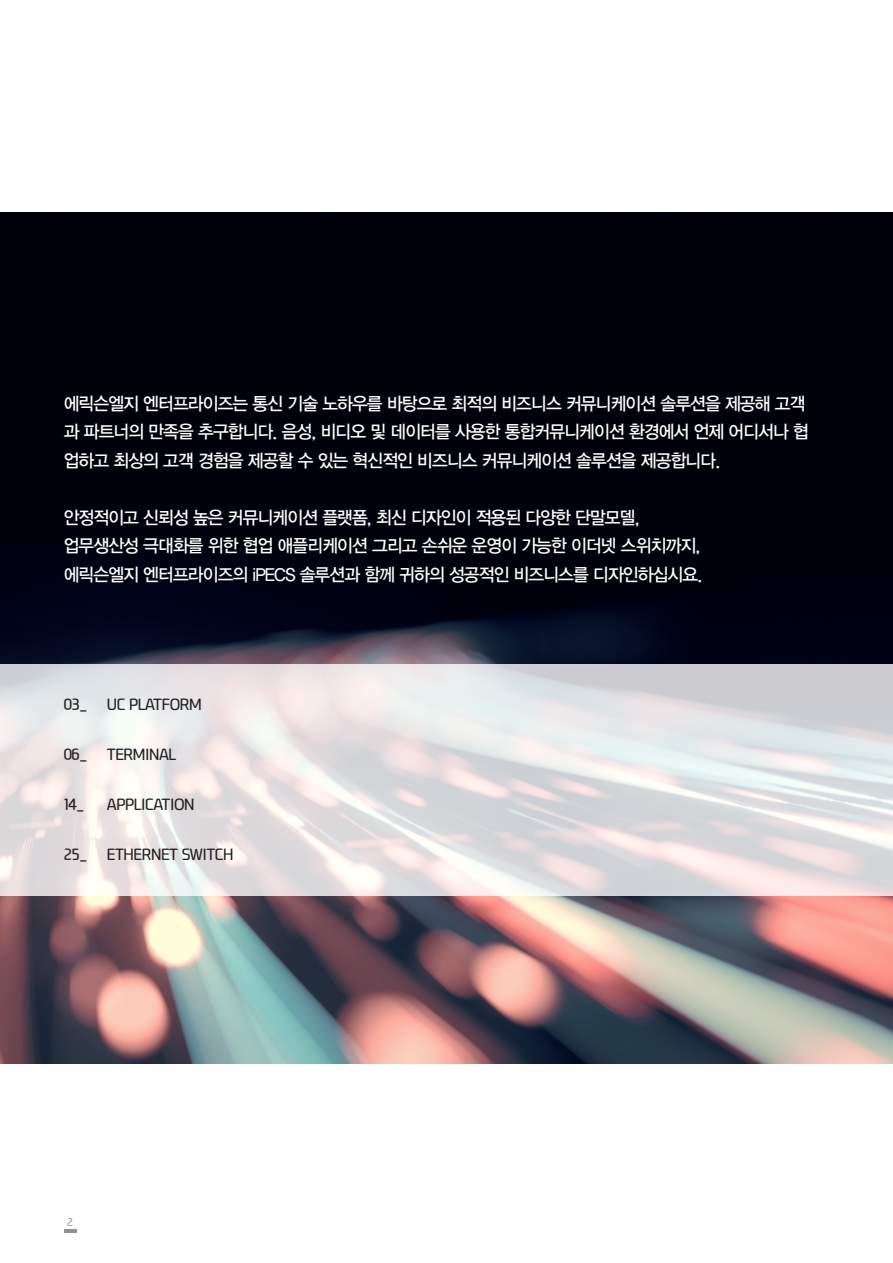
<style>
.page{position:relative;width:893px;height:1263px;background:#fff}
.page>*{position:absolute;margin:0;border:0;box-sizing:border-box;transform-origin:0 0}
.t1{font:18px/28.5px "YDVYGO13";letter-spacing:-.05em;color:#fff;scale:.95 1}
.t2{font:15px "i PECS";letter-spacing:-.03em;color:#231f20}
.t3{font:10.5px "i PECS";color:#9a9ba0}
</style>
<div class="page">
<hr style="left:64px;top:1229px;width:13px;height:4px;background:#8f9196">
<img style="left:0;top:213px;width:893px;height:850px">
<svg style="left:0;top:664px;width:893px;height:232px;background:#e4e1e2"></svg>
<p class="t1" style="left:64px;top:388px;width:786px">에릭슨엘지 엔터프라이즈는 통신 기술 노하우를 바탕으로 최적의 비즈니스 커뮤니케이션 솔루션을 제공해 고객 과 파트너의 만족을 추구합니다. 음성, 비디오 및 데이터를 사용한 통합커뮤니케이션 환경에서 언제 어디서나 협 업하고 최상의 고객 경험을 제공할 수 있는 혁신적인 비즈니스 커뮤니케이션 솔루션을 제공합니다.</p>
<p class="t1" style="left:64px;top:502px;width:608px">안정적이고 신뢰성 높은 커뮤니케이션 플랫폼, 최신 디자인이 적용된 다양한 단말모델,</p>
<p class="t1" style="left:64px;top:531px;width:671px">업무생산성 극대화를 위한 협업 애플리케이션 그리고 손쉬운 운영이 가능한 이더넷 스위치까지,</p>
<p class="t1" style="left:64px;top:559px;width:673px">에릭슨엘지 엔터프라이즈의 iPECS 솔루션과 함께 귀하의 성공적인 비즈니스를 디자인하십시요.</p>
<p class="t2" style="left:64px;top:694px;width:25px">03_</p>
<p class="t2" style="left:64px;top:744px;width:25px">06_</p>
<p class="t2" style="left:64px;top:795px;width:22px">14_</p>
<p class="t2" style="left:64px;top:845px;width:25px">25_</p>
<p class="t2" style="left:107px;top:694px;width:96px">UC PLATFORM</p>
<p class="t2" style="left:107px;top:744px;width:71px">TERMINAL</p>
<p class="t2" style="left:107px;top:795px;width:89px">APPLICATION</p>
<p class="t2" style="left:107px;top:845px;width:128px">ETHERNET SWITCH</p>
<p class="t3" style="left:67px;top:1215px;width:7px">2</p>
</div>
